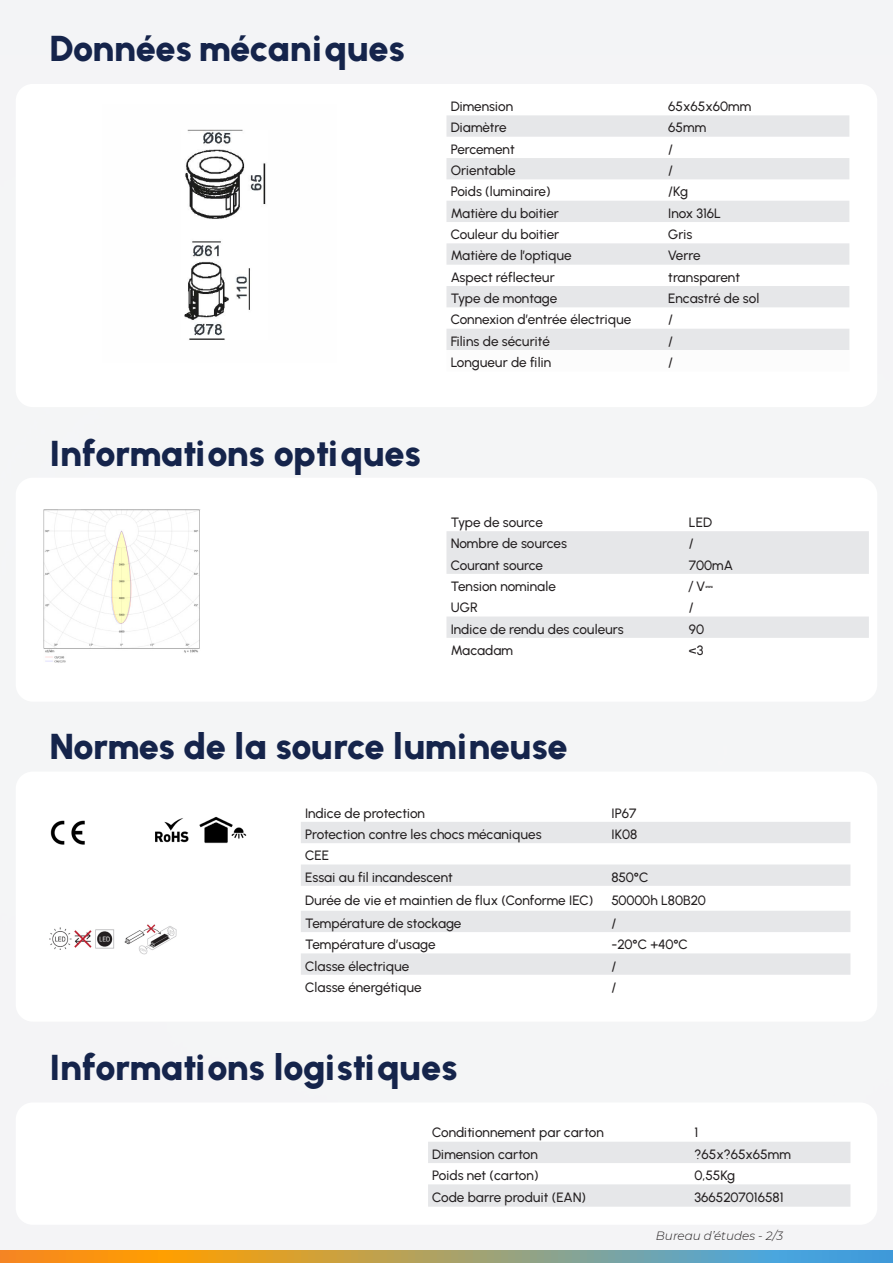
<style>
.page{position:relative;width:893px;height:1263px;background:#f4f5f6}
.page>*{position:absolute;margin:0;border:0;box-sizing:border-box;transform-origin:0 0}
.t1{font:900 36px "Urbanist";letter-spacing:-.01em;color:#15244b}
.Texte_courant{font:500 13.5px "Urbanist";letter-spacing:-.005em;color:#231f20}
.Texte_courant-2{font:italic 300 12px "Montserrat";color:#231f20}
.Texte_courant-3{font:500 12px "Montserrat";color:#231f20}
.s1{font-family:"Urbanist";font-size:13.5px}
.s2{font-family:"Cambria Math";font-weight:400;font-size:13.5px}
</style>
<div class="page">
<div style="left:16px;top:84px;width:861px;height:323px;background:#fff;border-radius:17px"></div>
<div style="left:16px;top:771px;width:861px;height:251px;background:#fff;border-radius:17px"></div>
<div style="left:16px;top:478px;width:861px;height:224px;background:#fff;border-radius:17px"></div>
<div style="left:16px;top:1102px;width:861px;height:123px;background:#fff;border-radius:17px"></div>
<svg style="left:446px;top:531px;width:423px;height:107px;fill:#e6e7e9"></svg>
<svg style="left:428px;top:1142px;width:422px;height:65px"></svg>
<svg style="left:301px;top:822px;width:549px;height:153px;fill:#e6e7e9"></svg>
<div style="left:446px;top:115px;width:403px;height:22px;background:#e6e7e9"></div>
<svg style="left:446px;top:158px;width:403px;height:192px;fill:#e6e7e9"></svg>
<svg style="left:0;top:1251px;width:893px;height:12px;background:#a79e6c"></svg>
<img style="left:184px;top:129px;width:82px;height:211px">
<img style="left:155px;top:818px;width:34px;height:25px">
<img style="left:50px;top:820px;width:35px;height:25px">
<img style="left:50px;top:928px;width:64px;height:22px">
<img style="left:124px;top:924px;width:53px;height:31px">
<img style="left:199px;top:816px;width:48px;height:28px">
<img style="left:43px;top:510px;width:157px;height:153px">
<p class="t1" style="left:50px;top:27px;width:357px">Données mécaniques</p>
<p class="t1" style="left:50px;top:431px;width:373px">Informations optiques</p>
<p class="Texte_courant" style="left:451px;top:98px;width:64px">Dimension</p>
<p class="Texte_courant" style="left:668px;top:98px;width:85px">65x65x60mm</p>
<p class="Texte_courant" style="left:451px;top:120px;width:57px">Diamètre</p>
<p class="Texte_courant" style="left:668px;top:120px;width:40px">65mm</p>
<p class="Texte_courant" style="left:451px;top:141px;width:65px">Percement</p>
<p class="Texte_courant" style="left:668px;top:141px;width:6px">/</p>
<p class="Texte_courant" style="left:451px;top:162px;width:66px">Orientable</p>
<p class="Texte_courant" style="left:668px;top:162px;width:6px">/</p>
<p class="Texte_courant" style="left:451px;top:184px;width:101px">Poids (luminaire)</p>
<p class="Texte_courant" style="left:668px;top:184px;width:21px">/Kg</p>
<p class="Texte_courant" style="left:451px;top:205px;width:110px">Matière du boitier</p>
<p class="Texte_courant" style="left:668px;top:205px;width:54px">Inox 316L</p>
<p class="Texte_courant" style="left:451px;top:226px;width:110px">Couleur du boitier</p>
<p class="Texte_courant" style="left:668px;top:226px;width:26px">Gris</p>
<p class="Texte_courant" style="left:451px;top:248px;width:122px">Matière de l’optique</p>
<p class="Texte_courant" style="left:668px;top:248px;width:34px">Verre</p>
<p class="Texte_courant" style="left:451px;top:269px;width:106px">Aspect réflecteur</p>
<p class="Texte_courant" style="left:668px;top:269px;width:73px">transparent</p>
<p class="Texte_courant" style="left:451px;top:290px;width:108px">Type de montage</p>
<p class="Texte_courant" style="left:668px;top:290px;width:92px">Encastré de sol</p>
<p class="Texte_courant" style="left:451px;top:312px;width:182px">Connexion d’entrée électrique</p>
<p class="Texte_courant" style="left:668px;top:312px;width:6px">/</p>
<p class="Texte_courant" style="left:451px;top:333px;width:101px">Filins de sécurité</p>
<p class="Texte_courant" style="left:668px;top:333px;width:6px">/</p>
<p class="Texte_courant" style="left:451px;top:354px;width:102px">Longueur de filin</p>
<p class="Texte_courant" style="left:668px;top:354px;width:6px">/</p>
<p class="Texte_courant" style="left:451px;top:514px;width:94px">Type de source</p>
<p class="Texte_courant" style="left:689px;top:514px;width:25px">LED</p>
<p class="Texte_courant" style="left:451px;top:535px;width:118px">Nombre de sources</p>
<p class="Texte_courant" style="left:689px;top:535px;width:6px">/</p>
<p class="Texte_courant" style="left:451px;top:557px;width:94px">Courant source</p>
<p class="Texte_courant" style="left:689px;top:557px;width:46px">700mA</p>
<p class="Texte_courant" style="left:451px;top:578px;width:107px">Tension nominale</p>
<p class="Texte_courant-3" style="left:689px;top:578px;width:26px">/ <span class="s1">V</span><span class="s2">⎓</span></p>
<p class="Texte_courant" style="left:451px;top:599px;width:29px">UGR</p>
<p class="Texte_courant" style="left:689px;top:599px;width:6px">/</p>
<p class="Texte_courant" style="left:451px;top:621px;width:175px">Indice de rendu des couleurs</p>
<p class="Texte_courant" style="left:689px;top:621px;width:17px">90</p>
<p class="Texte_courant" style="left:451px;top:642px;width:64px">Macadam</p>
<p class="Texte_courant" style="left:689px;top:642px;width:16px">&lt;3</p>
<p class="t1" style="left:50px;top:725px;width:519px">Normes de la source lumineuse</p>
<p class="Texte_courant" style="left:305px;top:805px;width:122px">Indice de protection</p>
<p class="Texte_courant" style="left:611px;top:805px;width:27px">IP67</p>
<p class="Texte_courant" style="left:305px;top:826px;width:238px">Protection contre les chocs mécaniques</p>
<p class="Texte_courant" style="left:611px;top:826px;width:27px">IK08</p>
<p class="Texte_courant" style="left:305px;top:847px;width:26px">CEE</p>
<p class="Texte_courant" style="left:305px;top:869px;width:149px">Essai au fil incandescent</p>
<p class="Texte_courant" style="left:611px;top:869px;width:38px">850°C</p>
<p class="Texte_courant" style="left:305px;top:892px;width:290px">Durée de vie et maintien de flux (Conforme IEC)</p>
<p class="Texte_courant" style="left:611px;top:892px;width:96px">50000h L80B20</p>
<p class="Texte_courant" style="left:305px;top:915px;width:158px">Température de stockage</p>
<p class="Texte_courant" style="left:611px;top:915px;width:6px">/</p>
<p class="Texte_courant" style="left:305px;top:936px;width:132px">Température d’usage</p>
<p class="Texte_courant" style="left:611px;top:936px;width:78px">-20°C +40°C</p>
<p class="Texte_courant" style="left:305px;top:958px;width:106px">Classe électrique</p>
<p class="Texte_courant" style="left:611px;top:958px;width:6px">/</p>
<p class="Texte_courant" style="left:305px;top:979px;width:118px">Classe énergétique</p>
<p class="Texte_courant" style="left:611px;top:979px;width:6px">/</p>
<p class="t1" style="left:50px;top:1045px;width:409px">Informations logistiques</p>
<p class="Texte_courant" style="left:432px;top:1124px;width:173px">Conditionnement par carton</p>
<p class="Texte_courant" style="left:694px;top:1124px;width:5px">1</p>
<p class="Texte_courant" style="left:432px;top:1146px;width:107px">Dimension carton</p>
<p class="Texte_courant" style="left:694px;top:1146px;width:98px">?65x?65x65mm</p>
<p class="Texte_courant" style="left:432px;top:1167px;width:108px">Poids net (carton)</p>
<p class="Texte_courant" style="left:694px;top:1167px;width:42px">0,55Kg</p>
<p class="Texte_courant" style="left:432px;top:1189px;width:155px">Code barre produit (EAN)</p>
<p class="Texte_courant" style="left:694px;top:1189px;width:91px">3665207016581</p>
<p class="Texte_courant-2" style="left:656px;top:1228px;width:129px">Bureau d’études - 2/3</p>
</div>
